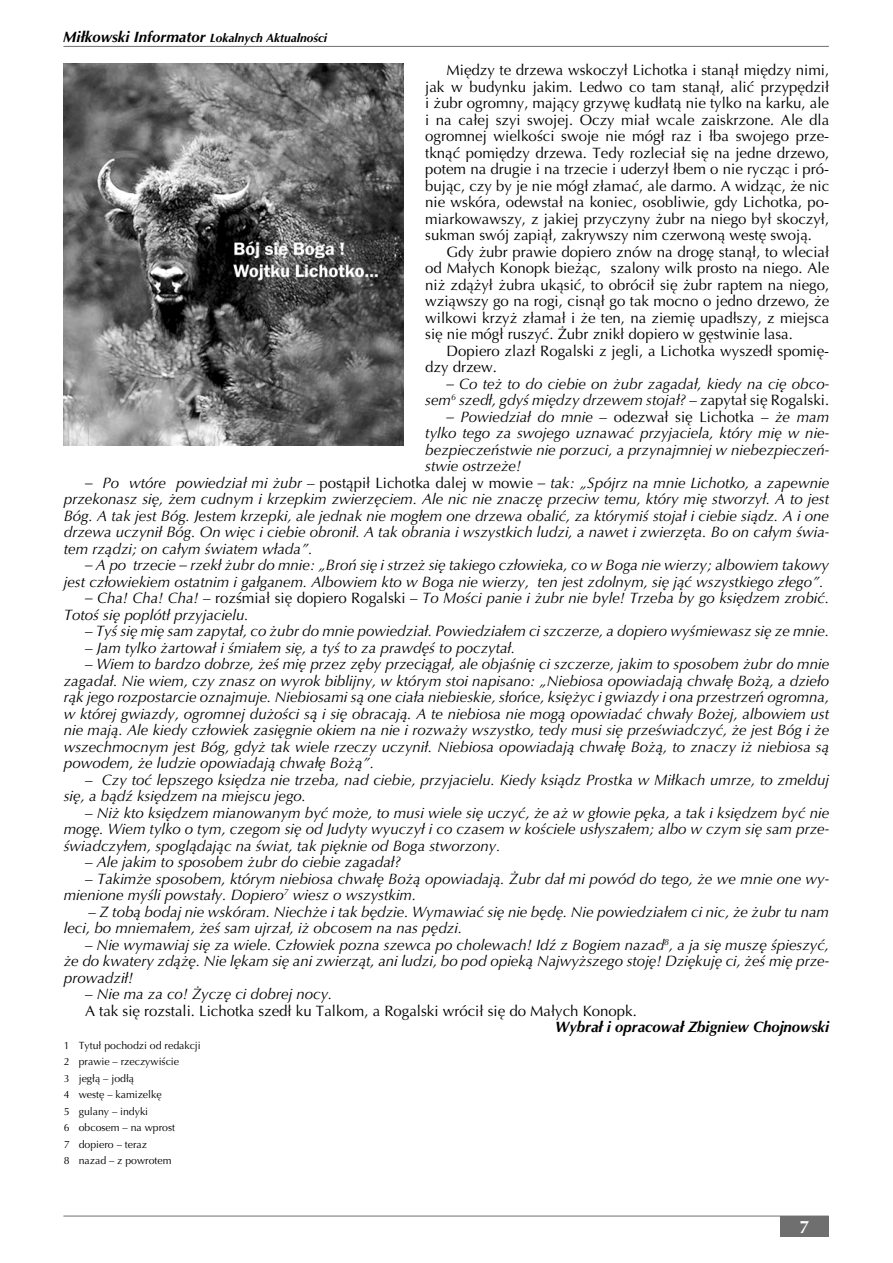
<style>
.page{position:relative;width:893px;height:1263px;background:#fff}
.page>*{position:absolute;margin:0;border:0;box-sizing:border-box;transform-origin:0 0}
.t1{font:700 18px "Optima";color:#fff}
.t2{font:italic 15px/16.5px "Optima";color:#000;text-align:justify}
.t3{font:15px/16.5px "Optima";color:#000;text-align:justify}
.t4{font:italic 700 15px "Optima";color:#000}
.t5{font:italic 700 12px "Optima";color:#000}
.t6{font:10.5px/16.5px "Optima";color:#000}
.s1{font-size:15px}
.s2{font-style:normal}
.s3{font-style:italic}
</style>
<div class="page">
<hr style="left:63px;top:46px;width:766px;height:1px;background:#706f6f">
<hr style="left:63px;top:1216px;width:766px;height:1px;background:#706f6f">
<div style="left:780px;top:1216px;width:49px;height:20px;background:#706f6f"></div>
<img style="left:64px;top:64px;width:340px;height:381px">
<p class="t5" style="left:63px;top:33px;width:266px"><span class="s1">Miłkowski Informator</span> Lokalnych Aktualności</p>
<p class="t3" style="left:425px;top:63px;width:405px;text-indent:21px">Między te drzewa wskoczył Lichotka i stanął między nimi, jak w budynku jakim. Ledwo co tam stanął, alić przypędził i żubr ogromny, mający grzywę kudłatą nie tylko na karku, ale i na całej szyi swojej. Oczy miał wcale zaiskrzone. Ale dla ogromnej wielkości swoje nie mógł raz i łba swojego prze&shy;tknąć pomiędzy drzewa. Tedy rozleciał się na jedne drzewo, potem na drugie i na trzecie i uderzył łbem o nie rycząc i pró&shy;bując, czy by je nie mógł złamać, ale darmo. A widząc, że nic nie wskóra, odewstał na koniec, osobliwie, gdy Lichotka, po&shy;miarkowawszy, z jakiej przyczyny żubr na niego był skoczył, sukman swój zapiął, zakrywszy nim czerwoną westę swoją.</p>
<p class="t3" style="left:425px;top:245px;width:405px;text-indent:21px">Gdy żubr prawie dopiero znów na drogę stanął, to wleciał od Małych Konopk bieżąc, szalony wilk prosto na niego. Ale niż zdążył żubra ukąsić, to obrócił się żubr raptem na niego, wziąwszy go na rogi, cisnął go tak mocno o jedno drzewo, że wilkowi krzyż złamał i że ten, na ziemię upadłszy, z miejsca się nie mógł ruszyć. Żubr znikł dopiero w gęstwinie lasa.</p>
<p class="t3" style="left:425px;top:344px;width:405px;text-indent:21px">Dopiero zlazł Rogalski z jegli, a Lichotka wyszedł spomię&shy;dzy drzew.</p>
<p class="t2" style="left:425px;top:377px;width:405px;text-align:right">– Co też to do ciebie on żubr zagadał, kiedy na cię obco&shy;sem<sup>6</sup> szedł, gdyś między drzewem stojał? <span class="s2">– zapytał się Rogalski.</span></p>
<p class="t2" style="left:425px;top:410px;width:405px;text-indent:21px">– Powiedział do mnie <span class="s2">– odezwał się Lichotka –</span> że mam tylko tego za swojego uznawać przyjaciela, który mię w nie&shy;bezpieczeństwie nie porzuci, a przynajmniej w niebezpieczeń&shy;stwie ostrzeże!</p>
<p class="t2" style="left:64px;top:476px;width:767px;text-indent:21px">– Po wtóre powiedział mi żubr <span class="s2">– postąpił Lichotka dalej w mowie</span> – tak: „Spójrz na mnie Lichotko, a zapewnie przekonasz się, żem cudnym i krzepkim zwierzęciem. Ale nic nie znaczę przeciw temu, który mię stworzył. A to jest Bóg. A tak jest Bóg. Jestem krzepki, ale jednak nie mogłem one drzewa obalić, za którymiś stojał i ciebie siądz. A i one drzewa uczynił Bóg. On więc i ciebie obronił. A tak obrania i wszystkich ludzi, a nawet i zwierzęta. Bo on całym świa&shy;tem rządzi; on całym światem włada”.</p>
<p class="t2" style="left:64px;top:558px;width:767px;text-indent:21px">– A po trzecie – rzekł żubr do mnie: „Broń się i strzeż się takiego człowieka, co w Boga nie wierzy; albowiem takowy jest człowiekiem ostatnim i gałganem. Albowiem kto w Boga nie wierzy, ten jest zdolnym, się jąć wszystkiego złego”.</p>
<p class="t2" style="left:64px;top:591px;width:767px;text-indent:21px">– Cha! Cha! Cha! <span class="s2">– rozśmiał się dopiero Rogalski –</span> To Mości panie i żubr nie byle! Trzeba by go księdzem zrobić.<br>Totoś się poplótł przyjacielu.</p>
<p class="t2" style="left:85px;top:624px;width:746px"><span class="s2">–</span> Tyś się mię sam zapytał, co żubr do mnie powiedział. Powiedziałem ci szczerze, a dopiero wyśmiewasz się ze mnie.</p>
<p class="t2" style="left:85px;top:641px;width:432px"><span class="s2">–</span> Jam tylko żartował i śmiałem się, a tyś to za prawdęś to poczytał.</p>
<p class="t2" style="left:64px;top:657px;width:767px;text-indent:21px"><span class="s2">–</span> Wiem to bardzo dobrze, żeś mię przez zęby przeciągał, ale objaśnię ci szczerze, jakim to sposobem żubr do mnie zagadał. Nie wiem, czy znasz on wyrok biblijny, w którym stoi napisano: „Niebiosa opowiadają chwałę Bożą, a dzieło rąk jego rozpostarcie oznajmuje. Niebiosami są one ciała niebieskie, słońce, księżyc i gwiazdy i ona przestrzeń ogromna, w której gwiazdy, ogromnej dużości są i się obracają. A te niebiosa nie mogą opowiadać chwały Bożej, albowiem ust nie mają. Ale kiedy człowiek zasięgnie okiem na nie i rozważy wszystko, tedy musi się przeświadczyć, że jest Bóg i że wszechmocnym jest Bóg, gdyż tak wiele rzeczy uczynił. Niebiosa opowiadają chwałę Bożą, to znaczy iż niebiosa są powodem, że ludzie opowiadają chwałę Bożą”.</p>
<p class="t2" style="left:64px;top:773px;width:767px;text-indent:21px"><span class="s2">–</span> Czy toć lepszego księdza nie trzeba, nad ciebie, przyjacielu. Kiedy ksiądz Prostka w Miłkach umrze, to zmelduj się, a bądź księdzem na miejscu jego.</p>
<p class="t2" style="left:64px;top:806px;width:767px;text-indent:21px"><span class="s2">–</span> Niż kto księdzem mianowanym być może, to musi wiele się uczyć, że aż w głowie pęka, a tak i księdzem być nie mogę. Wiem tylko o tym, czegom się od Judyty wyuczył i co czasem w kościele usłyszałem; albo w czym się sam prze&shy;świadczyłem, spoglądając na świat, tak pięknie od Boga stworzony.</p>
<p class="t2" style="left:85px;top:855px;width:318px"><span class="s2">–</span> Ale jakim to sposobem żubr do ciebie zagadał?</p>
<p class="t2" style="left:64px;top:872px;width:767px;text-indent:21px"><span class="s2">–</span> Takimże sposobem, którym niebiosa chwałę Bożą opowiadają. Żubr dał mi powód do tego, że we mnie one wy&shy;mienione myśli powstały. Dopiero<sup>7</sup> wiesz o wszystkim.</p>
<p class="t2" style="left:64px;top:905px;width:767px;text-indent:25px"><span class="s2">–</span> Z tobą bodaj nie wskóram. Niechże i tak będzie. Wymawiać się nie będę. Nie powiedziałem ci nic, że żubr tu nam leci, bo mniemałem, żeś sam ujrzał, iż obcosem na nas pędzi.</p>
<p class="t2" style="left:64px;top:938px;width:767px;text-indent:21px"><span class="s2">–</span> Nie wymawiaj się za wiele. Człowiek pozna szewca po cholewach! Idź z Bogiem nazad<sup>8</sup>, a ja się muszę śpieszyć, że do kwatery zdążę. Nie lękam się ani zwierząt, ani ludzi, bo pod opieką Najwyższego stoję! Dziękuję ci, żeś mię prze&shy;prowadził!</p>
<p class="t3" style="left:85px;top:987px;width:553px">– <span class="s3">Nie ma za co! Życzę ci dobrej nocy.<br></span>A tak się rozstali. Lichotka szedł ku Talkom, a Rogalski wrócił się do Małych Konopk.</p>
<p class="t4" style="left:555px;top:1021px;width:275px">Wybrał i opracował Zbigniew Chojnowski</p>
<p class="t6" style="left:64px;top:1038px;width:138px">1 Tytuł pochodzi od redakcji<br>2 prawie – rzeczywiście<br>3 jegłą – jodłą<br>4 westę – kamizelkę<br>5 gulany – indyki<br>6 obcosem – na wprost<br>7 dopiero – teraz<br>8 nazad – z powrotem</p>
<p class="t1" style="left:799px;top:1219px;width:12px">7</p>
</div>
